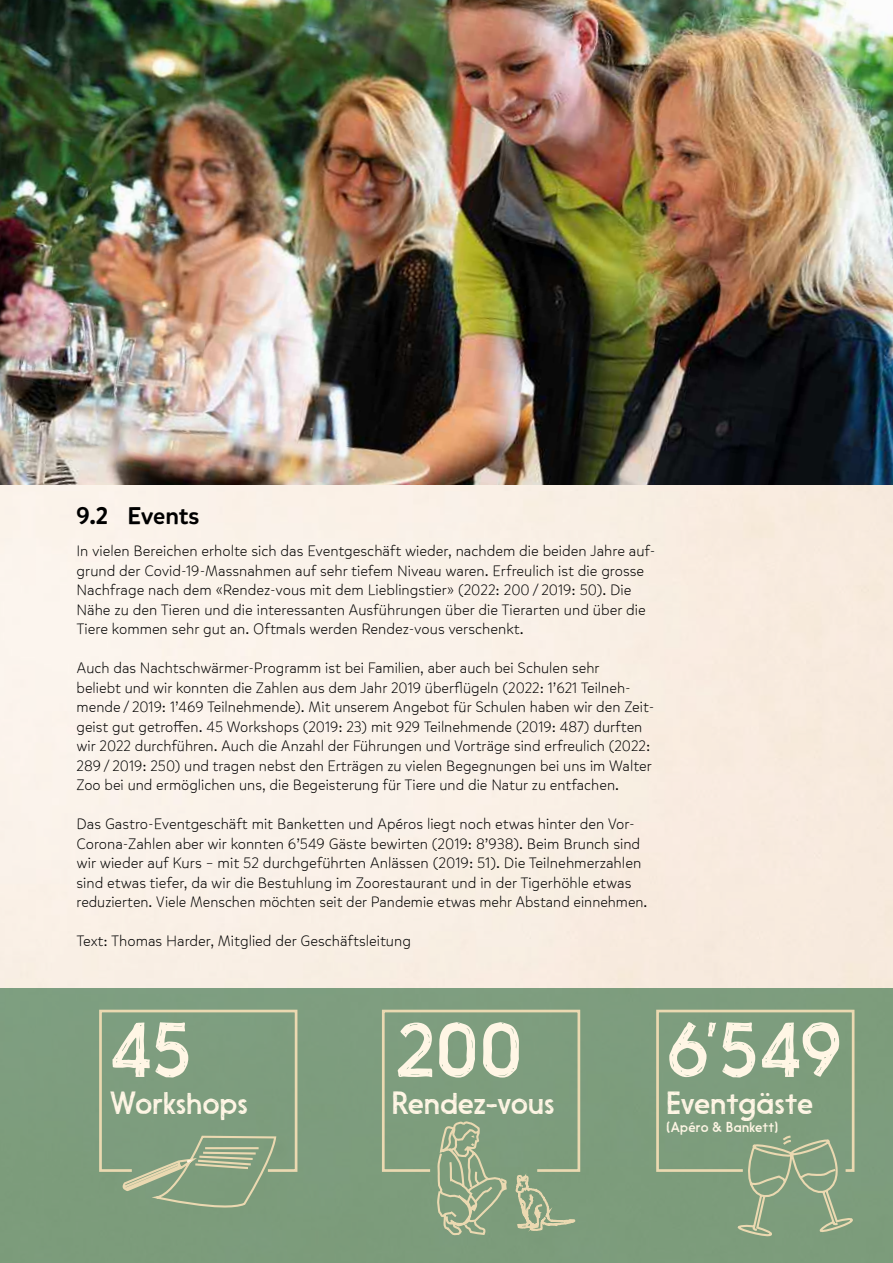
<style>
.page{position:relative;width:893px;height:1263px;background:#fff}
.page>*{position:absolute;margin:0;border:0;box-sizing:border-box;transform-origin:0 0}
.t1{font:72px "Nanami HM Book";letter-spacing:-.02em;color:#fff6e5}
.t2{font:30px "Nanami HM Book";color:#fff6e5}
.t3{font:500 24px "Mikado";letter-spacing:-.005em;color:#000}
.t4{font:300 15px/19.5px "Mikado";color:#000}
.t5{font:13.5px "Nanami HM Book";letter-spacing:.02em;color:#fff6e5}
</style>
<div class="page">
<img style="left:0;top:0;width:893px;height:485px">
<img style="left:0;top:875px;width:1px;height:311px">
<div style="left:0;top:989px;width:893px;height:274px;background:#7d9c7c"></div>
<svg style="left:656px;top:1009px;width:199px;height:228px"></svg>
<svg style="left:382px;top:1009px;width:199px;height:227px"></svg>
<svg style="left:99px;top:1009px;width:199px;height:199px"></svg>
<h3 class="t3" style="left:77px;top:501px;width:124px">9.2 Events</h3>
<p class="t4" style="left:77px;top:541px;width:580px">In vielen Bereichen erholte sich das Eventgeschäft wieder, nachdem die beiden Jahre auf&shy;grund der Covid-19-Massnahmen auf sehr tiefem Niveau waren. Erfreulich ist die grosse Nachfrage nach dem «Rendez-vous mit dem Lieblingstier» (2022: 200 / 2019: 50). Die Nähe zu den Tieren und die interessanten Ausführungen über die Tierarten und über die Tiere kommen sehr gut an. Oftmals werden Rendez-vous verschenkt.</p>
<p class="t4" style="left:77px;top:658px;width:579px">Auch das Nachtschwärmer-Programm ist bei Familien, aber auch bei Schulen sehr<br>beliebt und wir konnten die Zahlen aus dem Jahr 2019 überflügeln (2022: 1’621 Teilneh&shy;mende / 2019: 1’469 Teilnehmende). Mit unserem Angebot für Schulen haben wir den Zeit&shy;geist gut getroffen. 45 Workshops (2019: 23) mit 929 Teilnehmende (2019: 487) durften wir 2022 durchführen. Auch die Anzahl der Führungen und Vorträge sind erfreulich (2022:<br>289 / 2019: 250) und tragen nebst den Erträgen zu vielen Begegnungen bei uns im Walter Zoo bei und ermöglichen uns, die Begeisterung für Tiere und die Natur zu entfachen.</p>
<p class="t4" style="left:77px;top:814px;width:572px">Das Gastro-Eventgeschäft mit Banketten und Apéros liegt noch etwas hinter den Vor-Corona-Zahlen aber wir konnten 6’549 Gäste bewirten (2019: 8’938). Beim Brunch sind wir wieder auf Kurs – mit 52 durchgeführten Anlässen (2019: 51). Die Teilnehmerzahlen sind etwas tiefer, da wir die Bestuhlung im Zoorestaurant und in der Tigerhöhle etwas reduzierten. Viele Menschen möchten seit der Pandemie etwas mehr Abstand einnehmen.</p>
<p class="t4" style="left:77px;top:931px;width:336px">Text: Thomas Harder, Mitglied der Geschäftsleitung</p>
<h1 class="t1" style="left:109px;top:1008px;width:87px">45</h1>
<h2 class="t2" style="left:109px;top:1086px;width:140px">Workshops</h2>
<h1 class="t1" style="left:392px;top:1008px;width:132px">200</h1>
<h2 class="t2" style="left:392px;top:1086px;width:164px">Rendez-vous</h2>
<h1 class="t1" style="left:666px;top:1008px;width:178px">6’549</h1>
<h2 class="t2" style="left:666px;top:1086px;width:148px">Eventgäste</h2>
<p class="t5" style="left:666px;top:1119px;width:113px">(Apéro &amp; Bankett)</p>
</div>
